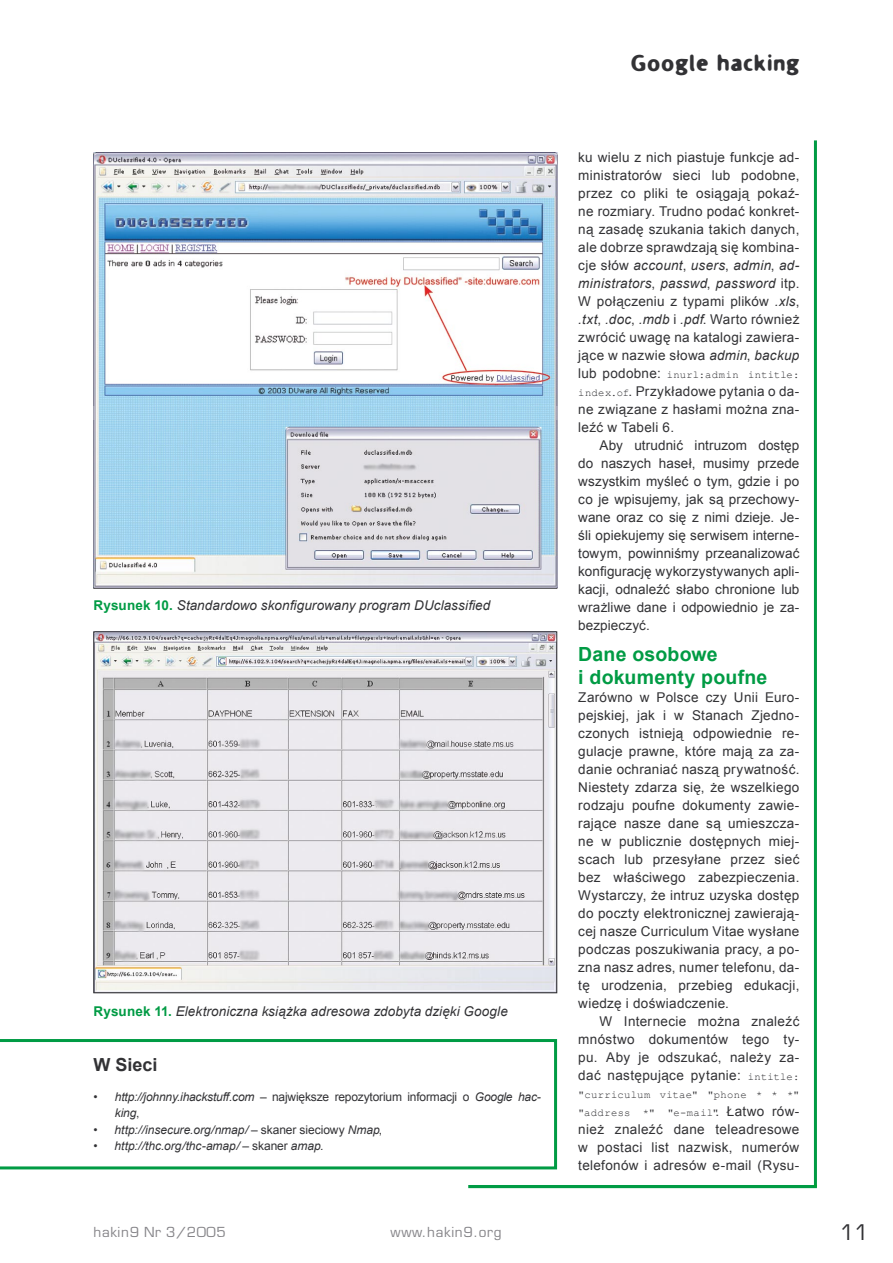
<style>
.page{position:relative;width:893px;height:1263px;background:#fff}
.page>*{position:absolute;margin:0;border:0;box-sizing:border-box;transform-origin:0 0}
.t1{font:21px "EFN Wet Letters";letter-spacing:.05em;color:#323235;scale:1.1 1}
.t2{font:21px "Euromode";color:#323235}
.SUBHEAD{font:700 19.5px/22.5px "Arial";letter-spacing:.01em;color:#009b44}
.RAMKA_SUBHEAD1{font:700 18px "Arial";color:#323235}
.BODY_TEXT{font:13.5px/18px "Arial";letter-spacing:.02em;color:#323235;text-align:justify}
.BODY1{font:13.5px/18px "Arial";letter-spacing:.02em;color:#323235;text-align:justify}
.PODPIS{font:italic 13.5px "Arial";letter-spacing:.005em;color:#323235}
.t3{font:13.5px "Euromode";letter-spacing:.05em;color:#858488}
.RAMKA_HANGING1{font:italic 12px "Arial";letter-spacing:-.005em;color:#323235}
.RAMKA_HANGING_WS{font:italic 12px/16.5px "Arial";letter-spacing:-.015em;color:#323235}
.BODY_TEXT-2{font:10.5px/18px "Courier New";letter-spacing:.035em;color:#323235}
.s1{font-weight:700;font-style:normal;color:#009b44}
.s2{font-style:normal}
.s3{font-style:italic}
.s4{font-family:"Arial";font-size:13.5px}
.s5{font-family:"Courier New";font-size:10.5px}
</style>
<div class="page">
<hr style="left:468px;top:1185px;width:349px;height:3px;background:#009b44">
<hr style="left:814px;top:140px;width:3px;height:1046px;background:#009b44">
<img style="left:96px;top:633px;width:459px;height:358px">
<svg style="left:0;top:1039px;width:557px;height:130px"></svg>
<img style="left:96px;top:154px;width:459px;height:253px">
<img style="left:96px;top:420px;width:459px;height:166px">
<img style="left:94px;top:414px;width:463px;height:6px">
<img style="left:94px;top:407px;width:463px;height:7px">
<p class="PODPIS" style="left:94px;top:597px;width:398px"><span class="s1">Rysunek 10.</span> Standardowo skonfigurowany program DUclassified</p>
<p class="PODPIS" style="left:94px;top:1002px;width:416px"><span class="s1">Rysunek 11.</span> Elektroniczna książka adresowa zdobyta dzięki Google</p>
<p class="RAMKA_SUBHEAD1" style="left:94px;top:1052px;width:66px">W Sieci</p>
<p class="RAMKA_HANGING_WS" style="left:115px;top:1088px;width:428px;text-indent:-21px"><span class="s2">•</span> http://johnny.ihackstuff.com <span class="s2">– największe repozytorium informacji o</span> Google hac&shy;king<span class="s2">,</span></p>
<p class="RAMKA_HANGING1" style="left:94px;top:1122px;width:290px"><span class="s2">•</span> http://insecure.org/nmap/ <span class="s2">– skaner sieciowy</span> Nmap<span class="s2">,</span></p>
<p class="RAMKA_HANGING1" style="left:94px;top:1138px;width:232px"><span class="s2">•</span> http://thc.org/thc-amap/ <span class="s2">– skaner</span> amap.</p>
<h1 class="t1" style="left:631px;top:49px;width:155px">Google hacking</h1>
<p class="BODY_TEXT" style="left:578px;top:148px;width:223px">ku wielu z nich piastuje funkcje ad&shy;ministratorów sieci lub podobne, przez co pliki te osiągają pokaź&shy;ne rozmiary. Trudno podać konkret&shy;ną zasadę szukania takich danych, ale dobrze sprawdzają się kombina&shy;cje słów <span class="s3">account</span>, <span class="s3">users</span>, <span class="s3">admin</span>, <span class="s3">ad&shy;ministrators</span>, <span class="s3">passwd</span>, <span class="s3">password</span> itp.<br>W połączeniu z typami plików <span class="s3">.xls</span>, <span class="s3">.txt</span>, <span class="s3">.doc</span>, <span class="s3">.mdb</span> i <span class="s3">.pdf</span>. Warto również zwrócić uwagę na katalogi zawiera&shy;jące w nazwie słowa <span class="s3">admin</span>, <span class="s3">backup</span></p>
<p class="BODY_TEXT-2" style="left:578px;top:365px;width:223px"><span class="s4">lub podobne:</span> inurl:admin intitle:</p>
<p class="BODY_TEXT" style="left:578px;top:382px;width:223px"><span class="s5">index.of</span>. Przykładowe pytania o da&shy;ne związane z hasłami można zna&shy;leźć w Tabeli 6.</p>
<p class="BODY_TEXT" style="left:578px;top:436px;width:223px;text-indent:21px">Aby utrudnić intruzom dostęp do naszych haseł, musimy przede wszystkim myśleć o tym, gdzie i po co je wpisujemy, jak są przechowy&shy;wane oraz co się z nimi dzieje. Je&shy;śli opiekujemy się serwisem interne&shy;towym, powinniśmy przeanalizować konfigurację wykorzystywanych apli&shy;kacji, odnaleźć słabo chronione lub wrażliwe dane i odpowiednio je za&shy;bezpieczyć.</p>
<p class="SUBHEAD" style="left:578px;top:644px;width:191px">Dane osobowe<br>i dokumenty poufne</p>
<p class="BODY1" style="left:578px;top:688px;width:223px">Zarówno w Polsce czy Unii Euro&shy;pejskiej, jak i w Stanach Zjedno&shy;czonych istnieją odpowiednie re&shy;gulacje prawne, które mają za za&shy;danie ochraniać naszą prywatność.<br>Niestety zdarza się, że wszelkiego rodzaju poufne dokumenty zawie&shy;rające nasze dane są umieszcza&shy;ne w publicznie dostępnych miej&shy;scach lub przesyłane przez sieć bez właściwego zabezpieczenia.<br>Wystarczy, że intruz uzyska dostęp do poczty elektronicznej zawierają&shy;cej nasze Curriculum Vitae wysłane podczas poszukiwania pracy, a po&shy;zna nasz adres, numer telefonu, da&shy;tę urodzenia, przebieg edukacji, wiedzę i doświadczenie.</p>
<p class="BODY_TEXT" style="left:578px;top:1012px;width:223px;text-indent:21px">W Internecie można znaleźć mnóstwo dokumentów tego ty&shy;pu. Aby je odszukać, należy za&shy;dać następujące pytanie: <span class="s5">intitle:</span></p>
<p class="BODY_TEXT-2" style="left:578px;top:1085px;width:223px">"curriculum vitae" "phone * * *" "address *" "e-mail"<span class="s4">. Łatwo rów-</span></p>
<p class="BODY_TEXT" style="left:578px;top:1120px;width:223px">nież znaleźć dane teleadresowe w postaci list nazwisk, numerów telefonów i adresów e-mail (Rysu-</p>
<p class="t3" style="left:94px;top:1224px;width:134px">hakin9 Nr 3/2005</p>
<p class="t3" style="left:390px;top:1224px;width:112px">www.hakin9.org</p>
<h1 class="t2" style="left:840px;top:1219px;width:30px">11</h1>
</div>
